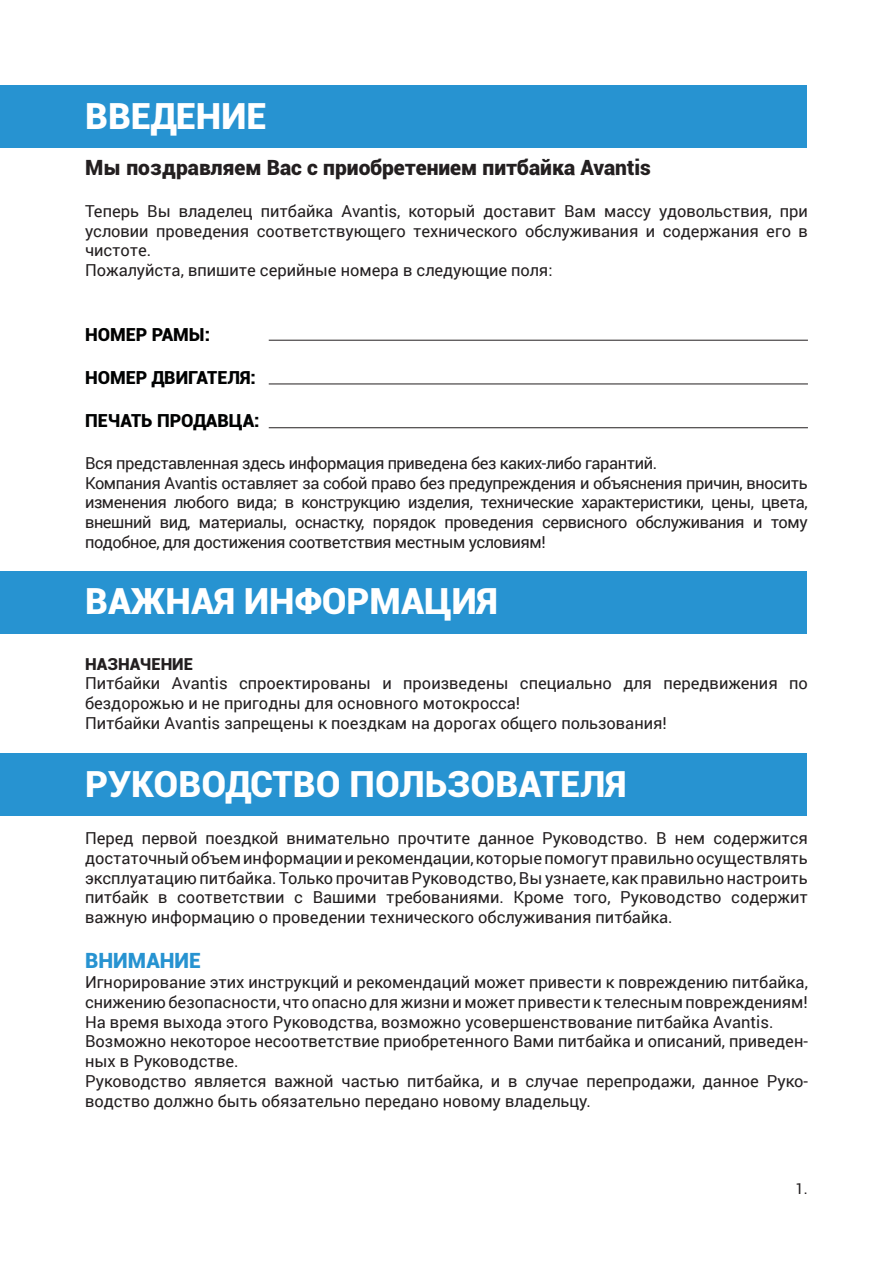
<style>
.page{position:relative;width:893px;height:1263px;background:#fff}
.page>*{position:absolute;margin:0;border:0;box-sizing:border-box;transform-origin:0 0}
.t1{font:900 36px "Roboto";color:#fff}
.t2{font:900 21px "Roboto";color:#231f20}
.t3{font:900 21px "Roboto";color:#2793d1}
.t4{font:900 18px "Roboto";color:#010202}
.t5{font:16.5px/19.8px "Roboto";color:#231f20}
.t6{font:16.5px/19.8px "Roboto";letter-spacing:-.025em;color:#231f20}
.t7{font:900 16.5px "Roboto";color:#231f20}
.t8{font:15px "Roboto";color:#231f20}
</style>
<div class="page">
<div style="left:1px;top:85px;width:806px;height:63px;background:#2793d1"></div>
<div style="left:1px;top:572px;width:806px;height:62px;background:#2793d1"></div>
<div style="left:1px;top:753px;width:806px;height:62px;background:#2793d1"></div>
<hr style="left:269px;top:384px;width:539px;height:1px;background:#231f20">
<hr style="left:269px;top:427px;width:539px;height:1px;background:#231f20">
<hr style="left:269px;top:340px;width:539px;height:1px;background:#231f20">
<h1 class="t1" style="left:85px;top:90px;width:183px">ВВЕДЕНИЕ</h1>
<p class="t2" style="left:85px;top:153px;width:567px">Мы поздравляем Вас с приобретением питбайка Avantis</p>
<p class="t5" style="left:85px;top:201px;width:724px">Теперь Вы владелец питбайка Avantis, который доставит Вам массу удовольствия, при условии проведения соответствующего технического обслуживания и содержания его в чистоте.<br>Пожалуйста, впишите серийные номера в следующие поля:</p>
<p class="t4" style="left:85px;top:322px;width:127px">НОМЕР РАМЫ:</p>
<p class="t4" style="left:85px;top:365px;width:172px">НОМЕР ДВИГАТЕЛЯ:</p>
<p class="t4" style="left:85px;top:408px;width:176px">ПЕЧАТЬ ПРОДАВЦА:</p>
<p class="t6" style="left:85px;top:453px;width:724px">Вся представленная здесь информация приведена без каких-либо гарантий.<br>Компания Avantis оставляет за собой право без предупреждения и объяснения причин, вносить изменения любого вида; в конструкцию изделия, технические характеристики, цены, цвета, внешний вид, материалы, оснастку, порядок проведения сервисного обслуживания и тому подобное, для достижения соответствия местным условиям!</p>
<h1 class="t1" style="left:85px;top:576px;width:414px">ВАЖНАЯ ИНФОРМАЦИЯ</h1>
<p class="t7" style="left:85px;top:652px;width:109px">НАЗНАЧЕНИЕ</p>
<p class="t5" style="left:85px;top:674px;width:724px">Питбайки Avantis спроектированы и произведены специально для передвижения по бездорожью и не пригодны для основного мотокросса!<br>Питбайки Avantis запрещены к поездкам на дорогах общего пользования!</p>
<h1 class="t1" style="left:85px;top:759px;width:543px">РУКОВОДСТВО ПОЛЬЗОВАТЕЛЯ</h1>
<p class="t5" style="left:85px;top:828px;width:724px;text-align:justify">Перед первой поездкой внимательно прочтите данное Руководство. В нем содержится достаточный объем информации и рекомендации, которые помогут правильно осуществлять эксплуатацию питбайка. Только прочитав Руководство, Вы узнаете, как правильно настроить питбайк в соответствии с Вашими требованиями. Кроме того, Руководство содержит важную информацию о проведении технического обслуживания питбайка.</p>
<p class="t3" style="left:85px;top:946px;width:117px">ВНИМАНИЕ</p>
<p class="t5" style="left:85px;top:972px;width:724px">Игнорирование этих инструкций и рекомендаций может привести к повреждению питбайка, снижению безопасности, что опасно для жизни и может привести к телесным повреждениям!<br>На время выхода этого Руководства, возможно усовершенствование питбайка Avantis.<br>Возможно некоторое несоответствие приобретенного Вами питбайка и описаний, приведен&shy;ных в Руководстве.<br>Руководство является важной частью питбайка, и в случае перепродажи, данное Руко&shy;водство должно быть обязательно передано новому владельцу.</p>
<p class="t8" style="left:795px;top:1179px;width:14px">1.</p>
</div>
